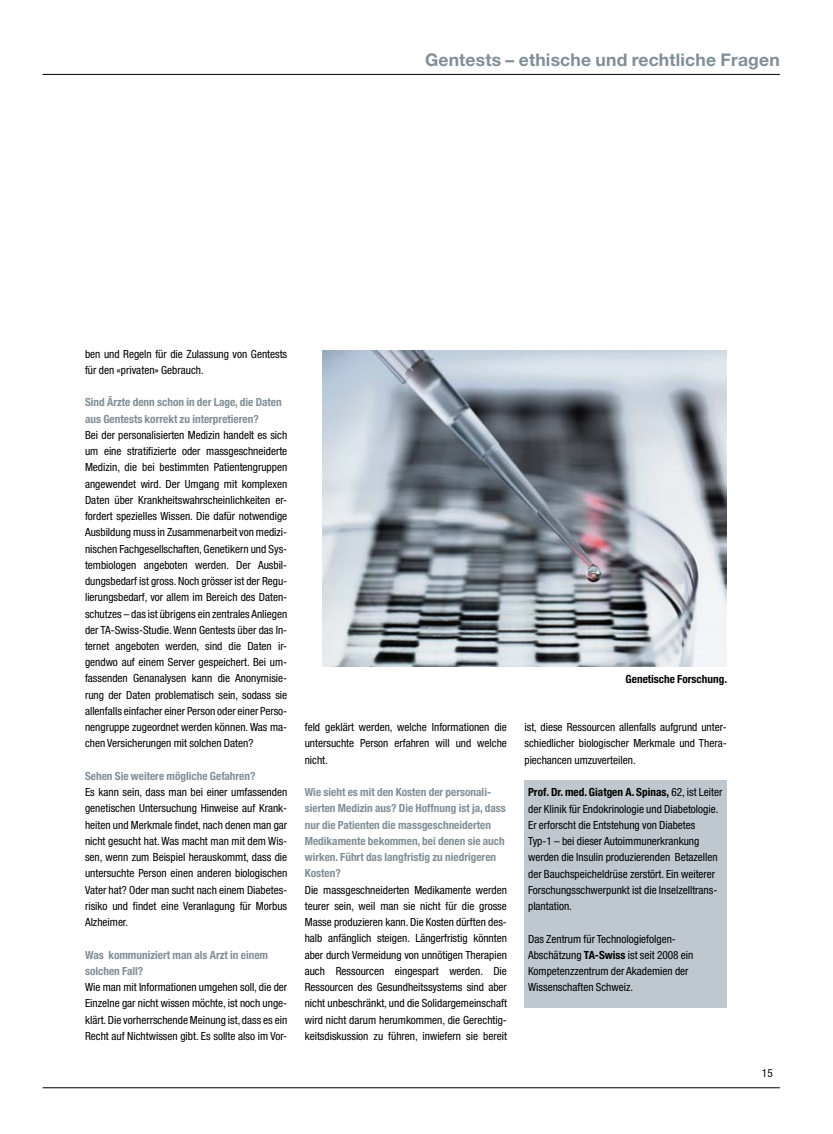
<style>
.page{position:relative;width:833px;height:1134px;background:#fff}
.page>*{position:absolute;margin:0;border:0;box-sizing:border-box;transform-origin:0 0}
.t1{font:700 17.5px "Helvetica Neue LT Pro";letter-spacing:.01em;color:#808e96}
.t2{font:condensed 11.25px/16.2px "Helvetica Neue LT Pro";color:#000;text-align:justify}
.t3{font:700 condensed 11.25px/16.2px "Helvetica Neue LT Pro";color:#808e96}
.t4{font:700 condensed 11.25px "Helvetica Neue LT Pro";color:#000}
.s1{font-weight:700}
</style>
<div class="page">
<hr style="left:43px;top:74px;width:737px;height:1px;background:#000">
<hr style="left:43px;top:1087px;width:737px;height:1px;background:#000">
<img style="left:322px;top:351px;width:404px;height:315px">
<div style="left:524px;top:780px;width:202px;height:227px;background:#bec8ce"></div>
<h1 class="t1" style="left:425px;top:48px;width:356px">Gentests – ethische und rechtliche Fragen</h1>
<p class="t2" style="left:85px;top:345px;width:204px">ben und Regeln für die Zulassung von Gentests für den «privaten» Gebrauch.</p>
<p class="t3" style="left:85px;top:394px;width:198px">Sind Ärzte denn schon in der Lage, die Daten aus Gentests korrekt zu interpretieren?</p>
<p class="t2" style="left:85px;top:427px;width:204px">Bei der personalisierten Medizin handelt es sich um eine stratifizierte oder massgeschneiderte Medizin, die bei bestimmten Patientengruppen angewendet wird. Der Umgang mit komplexen Daten über Krankheitswahrscheinlichkeiten er&shy;fordert spezielles Wissen. Die dafür notwendige Ausbildung muss in Zusammenarbeit von medizi&shy;nischen Fachgesellschaften, Genetikern und Sys&shy;tembiologen angeboten werden. Der Ausbil&shy;dungsbedarf ist gross. Noch grösser ist der Regu&shy;lierungsbedarf, vor allem im Bereich des Daten&shy;schutzes – das ist übrigens ein zentrales Anliegen der TA-Swiss-Studie. Wenn Gentests über das In&shy;ternet angeboten werden, sind die Daten ir&shy;gendwo auf einem Server gespeichert. Bei um&shy;fassenden Genanalysen kann die Anonymisie&shy;rung der Daten problematisch sein, sodass sie allenfalls einfacher einer Person oder einer Perso&shy;nengruppe zugeordnet werden können. Was ma&shy;chen Versicherungen mit solchen Daten?</p>
<p class="t3" style="left:85px;top:768px;width:172px">Sehen Sie weitere mögliche Gefahren?</p>
<p class="t2" style="left:85px;top:784px;width:204px">Es kann sein, dass man bei einer umfassenden genetischen Untersuchung Hinweise auf Krank&shy;heiten und Merkmale findet, nach denen man gar nicht gesucht hat. Was macht man mit dem Wis&shy;sen, wenn zum Beispiel herauskommt, dass die untersuchte Person einen anderen biologischen Vater hat? Oder man sucht nach einem Diabetes&shy;risiko und findet eine Veranlagung für Morbus Alzheimer.</p>
<p class="t3" style="left:85px;top:947px;width:185px">Was kommuniziert man als Arzt in einem solchen Fall?</p>
<p class="t2" style="left:85px;top:979px;width:204px">Wie man mit Informationen umgehen soll, die der Einzelne gar nicht wissen möchte, ist noch unge&shy;klärt. Die vorherrschende Meinung ist, dass es ein Recht auf Nichtwissen gibt. Es sollte also im Vor-</p>
<p class="t2" style="left:305px;top:719px;width:204px">feld geklärt werden, welche Informationen die untersuchte Person erfahren will und welche nicht.</p>
<p class="t3" style="left:305px;top:784px;width:202px">Wie sieht es mit den Kosten der personali&shy;sierten Medizin aus? Die Hoffnung ist ja, dass nur die Patienten die massgeschneiderten Medikamente bekommen, bei denen sie auch wirken. Führt das langfristig zu niedrigeren Kosten?</p>
<p class="t2" style="left:305px;top:881px;width:204px">Die massgeschneiderten Medikamente werden teurer sein, weil man sie nicht für die grosse Masse produzieren kann. Die Kosten dürften des&shy;halb anfänglich steigen. Längerfristig könnten aber durch Vermeidung von unnötigen Therapien auch Ressourcen eingespart werden. Die Ressourcen des Gesundheitssystems sind aber nicht unbeschränkt, und die Solidargemeinschaft wird nicht darum herumkommen, die Gerechtig&shy;keitsdiskussion zu führen, inwiefern sie bereit</p>
<p class="t4" style="left:625px;top:672px;width:103px">Genetische Forschung.</p>
<p class="t2" style="left:524px;top:719px;width:204px">ist, diese Ressourcen allenfalls aufgrund unter&shy;schiedlicher biologischer Merkmale und Thera&shy;piechancen umzuverteilen.</p>
<p class="t2" style="left:528px;top:784px;width:196px;text-align:left"><span class="s1">Prof. Dr. med. Giatgen A. Spinas,</span> 62, ist Leiter der Klinik für Endokrinologie und Diabetologie.<br>Er erforscht die Entstehung von Diabetes<br>Typ-1 – bei dieser Autoimmunerkrankung werden die Insulin produzierenden Betazellen der Bauchspeicheldrüse zerstört. Ein weiterer Forschungsschwerpunkt ist die Inselzelltrans&shy;plantation.</p>
<p class="t2" style="left:528px;top:930px;width:167px;text-align:left">Das Zentrum für Technologiefolgen-Abschätzung <span class="s1">TA-Swiss</span> ist seit 2008 ein Kompetenzzentrum der Akademien der Wissenschaften Schweiz.</p>
<p class="t2" style="left:762px;top:1065px;width:12px">15</p>
</div>
